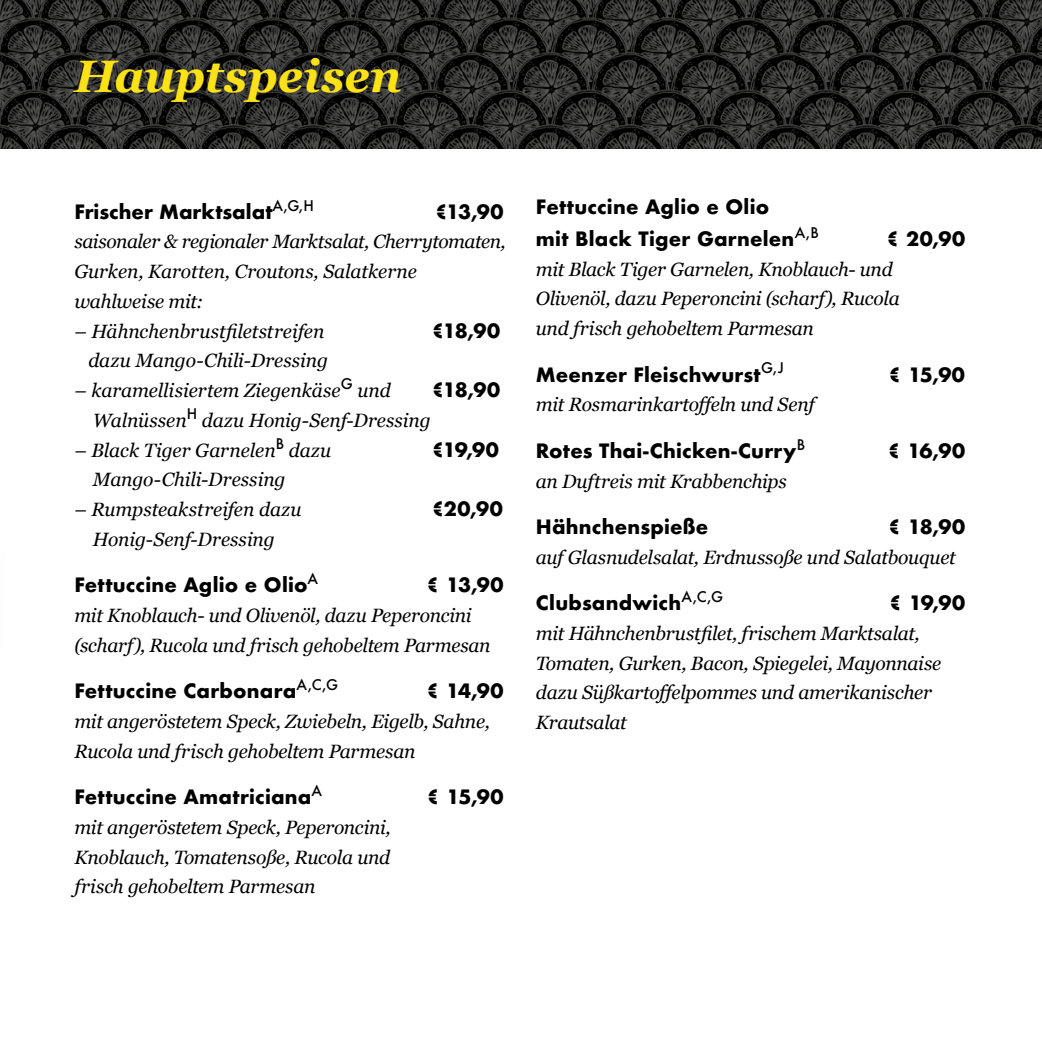
<style>
.page{position:relative;width:1042px;height:1042px;background:#fff}
.page>*{position:absolute;margin:0;border:0;box-sizing:border-box;transform-origin:0 0}
.t1{font:italic 700 45.5px "Georgia";color:#fbe216}
.t2{font:italic 19.25px/29.8px "Georgia";letter-spacing:-.01em;color:#000}
.t3{font:700 19.25px/31.5px "Futura";letter-spacing:.01em;color:#000}
</style>
<div class="page">
<img style="left:0;top:0;width:1042px;height:149px">
<h1 class="t1" style="left:74px;top:42px;width:329px">Hauptspeisen</h1>
<p class="t3" style="left:74px;top:196px;width:241px">Frischer Marktsalat<sup>A,G,H</sup></p>
<p class="t3" style="left:435px;top:196px;width:70px">€13,90</p>
<p class="t2" style="left:74px;top:226px;width:433px">saisonaler &amp; regionaler Marktsalat, Cherrytomaten,<br>Gurken, Karotten, Croutons, Salatkerne wahlweise mit:</p>
<p class="t2" style="left:74px;top:315px;width:251px">– Hähnchenbrustfiletstreifen</p>
<p class="t3" style="left:432px;top:315px;width:70px">€18,90</p>
<p class="t2" style="left:88px;top:345px;width:241px">dazu Mango-Chili-Dressing</p>
<p class="t2" style="left:74px;top:375px;width:318px">– karamellisiertem Ziegenkäse<sup>G</sup> und</p>
<p class="t3" style="left:432px;top:374px;width:70px">€18,90</p>
<p class="t2" style="left:93px;top:405px;width:339px">Walnüssen<sup>H</sup> dazu Honig-Senf-Dressing</p>
<p class="t2" style="left:74px;top:434px;width:258px">– Black Tiger Garnelen<sup>B</sup> dazu</p>
<p class="t3" style="left:432px;top:434px;width:69px">€19,90</p>
<p class="t2" style="left:93px;top:464px;width:194px">Mango-Chili-Dressing</p>
<p class="t2" style="left:74px;top:494px;width:229px">– Rumpsteakstreifen dazu</p>
<p class="t3" style="left:432px;top:493px;width:73px">€20,90</p>
<p class="t2" style="left:93px;top:524px;width:183px">Honig-Senf-Dressing</p>
<p class="t3" style="left:74px;top:569px;width:245px">Fettuccine Aglio e Olio<sup>A</sup></p>
<p class="t3" style="left:427px;top:569px;width:78px">€ 13,90</p>
<p class="t2" style="left:74px;top:600px;width:418px">mit Knoblauch- und Olivenöl, dazu Peperoncini (scharf), Rucola und frisch gehobeltem Parmesan</p>
<p class="t3" style="left:74px;top:675px;width:265px">Fettuccine Carbonara<sup>A,C,G</sup></p>
<p class="t3" style="left:426px;top:675px;width:79px">€ 14,90</p>
<p class="t2" style="left:74px;top:706px;width:417px">mit angeröstetem Speck, Zwiebeln, Eigelb, Sahne,<br>Rucola und frisch gehobeltem Parmesan</p>
<p class="t3" style="left:74px;top:781px;width:249px">Fettuccine Amatriciana<sup>A</sup></p>
<p class="t3" style="left:427px;top:781px;width:78px">€ 15,90</p>
<p class="t2" style="left:74px;top:811px;width:318px;text-align:justify">mit angeröstetem Speck, Peperoncini, Knoblauch, Tomatensoße, Rucola und frisch gehobeltem Parmesan</p>
<p class="t3" style="left:536px;top:191px;width:284px">Fettuccine Aglio e Olio<br>mit Black Tiger Garnelen<sup>A,B</sup></p>
<p class="t3" style="left:886px;top:223px;width:80px">€ 20,90</p>
<p class="t2" style="left:536px;top:253px;width:365px">mit Black Tiger Garnelen, Knoblauch- und<br>Olivenöl, dazu Peperoncini (scharf), Rucola und frisch gehobeltem Parmesan</p>
<p class="t3" style="left:536px;top:358px;width:250px">Meenzer Fleischwurst<sup>G,J</sup></p>
<p class="t3" style="left:888px;top:359px;width:78px">€ 15,90</p>
<p class="t2" style="left:536px;top:389px;width:280px">mit Rosmarinkartoffeln und Senf</p>
<p class="t3" style="left:536px;top:435px;width:271px">Rotes Thai-Chicken-Curry<sup>B</sup></p>
<p class="t3" style="left:888px;top:435px;width:79px">€ 16,90</p>
<p class="t2" style="left:536px;top:465px;width:252px">an Duftreis mit Krabbenchips</p>
<p class="t3" style="left:536px;top:511px;width:174px">Hähnchenspieße</p>
<p class="t3" style="left:888px;top:511px;width:78px">€ 18,90</p>
<p class="t2" style="left:536px;top:541px;width:421px">auf Glasnudelsalat, Erdnussoße und Salatbouquet</p>
<p class="t3" style="left:536px;top:587px;width:189px">Clubsandwich<sup>A,C,G</sup></p>
<p class="t3" style="left:889px;top:587px;width:77px">€ 19,90</p>
<p class="t2" style="left:536px;top:617px;width:407px">mit Hähnchenbrustfilet, frischem Marktsalat, Tomaten, Gurken, Bacon, Spiegelei, Mayonnaise dazu Süßkartoffelpommes und amerikanischer Krautsalat</p>
</div>
